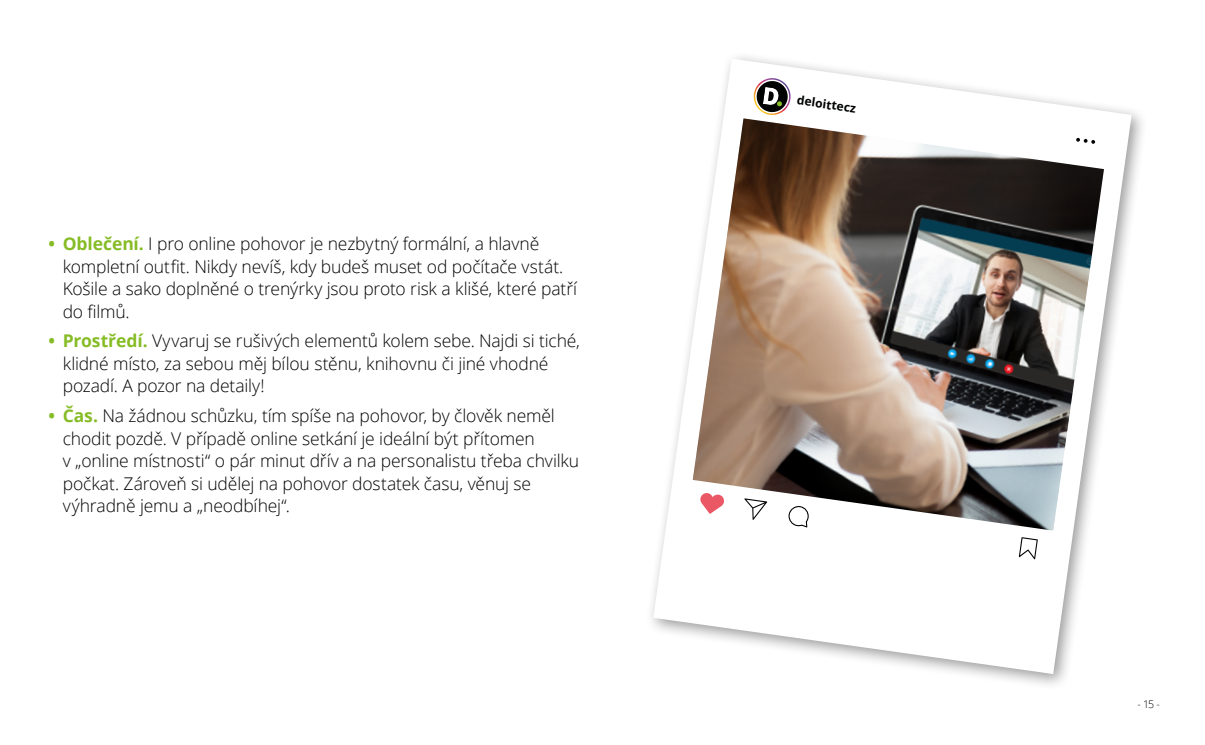
<style>
.page{position:relative;width:1205px;height:745px;background:#fff}
.page>*{position:absolute;margin:0;border:0;box-sizing:border-box;transform-origin:0 0}
.t1{font:300 17.5px/22.5px "Open Sans";letter-spacing:-.01em;color:#000}
.t2{font:700 12.12px "Open Sans";color:#010202}
.t3{font:300 10.62px "Open Sans";color:#000}
.s1{font-weight:700;color:#86bc25}
</style>
<div class="page">
<svg style="left:653px;top:59px;width:478px;height:614px"></svg>
<svg style="left:1019px;top:537px;width:19px;height:22px"></svg>
<svg style="left:693px;top:78px;width:410px;height:40px"></svg>
<img style="left:693px;top:118px;width:411px;height:412px">
<p class="t1" style="left:63px;top:232px;width:516px;text-indent:-14px"><span class="s1">• Oblečení.</span> I pro online pohovor je nezbytný formální, a hlavně kompletní outfit. Nikdy nevíš, kdy budeš muset od počítače vstát.<br>Košile a sako doplněné o trenýrky jsou proto risk a klišé, které patří do filmů.</p>
<p class="t1" style="left:63px;top:329px;width:519px;text-indent:-14px"><span class="s1">• Prostředí.</span> Vyvaruj se rušivých elementů kolem sebe. Najdi si tiché, klidné místo, za sebou měj bílou stěnu, knihovnu či jiné vhodné pozadí. A pozor na detaily!</p>
<p class="t1" style="left:63px;top:403px;width:518px;text-indent:-14px"><span class="s1">• Čas.</span> Na žádnou schůzku, tím spíše na pohovor, by člověk neměl chodit pozdě. V případě online setkání je ideální být přítomen<br>v „online místnosti“ o pár minut dřív a na personalistu třeba chvilku počkat. Zároveň si udělej na pohovor dostatek času, věnuj se výhradně jemu a „neodbíhej“.</p>
<p class="t2" style="left:798px;top:91px;width:61px;rotate:8deg">deloittecz</p>
<p class="t3" style="left:1137px;top:696px;width:24px">- 15 -</p>
</div>
